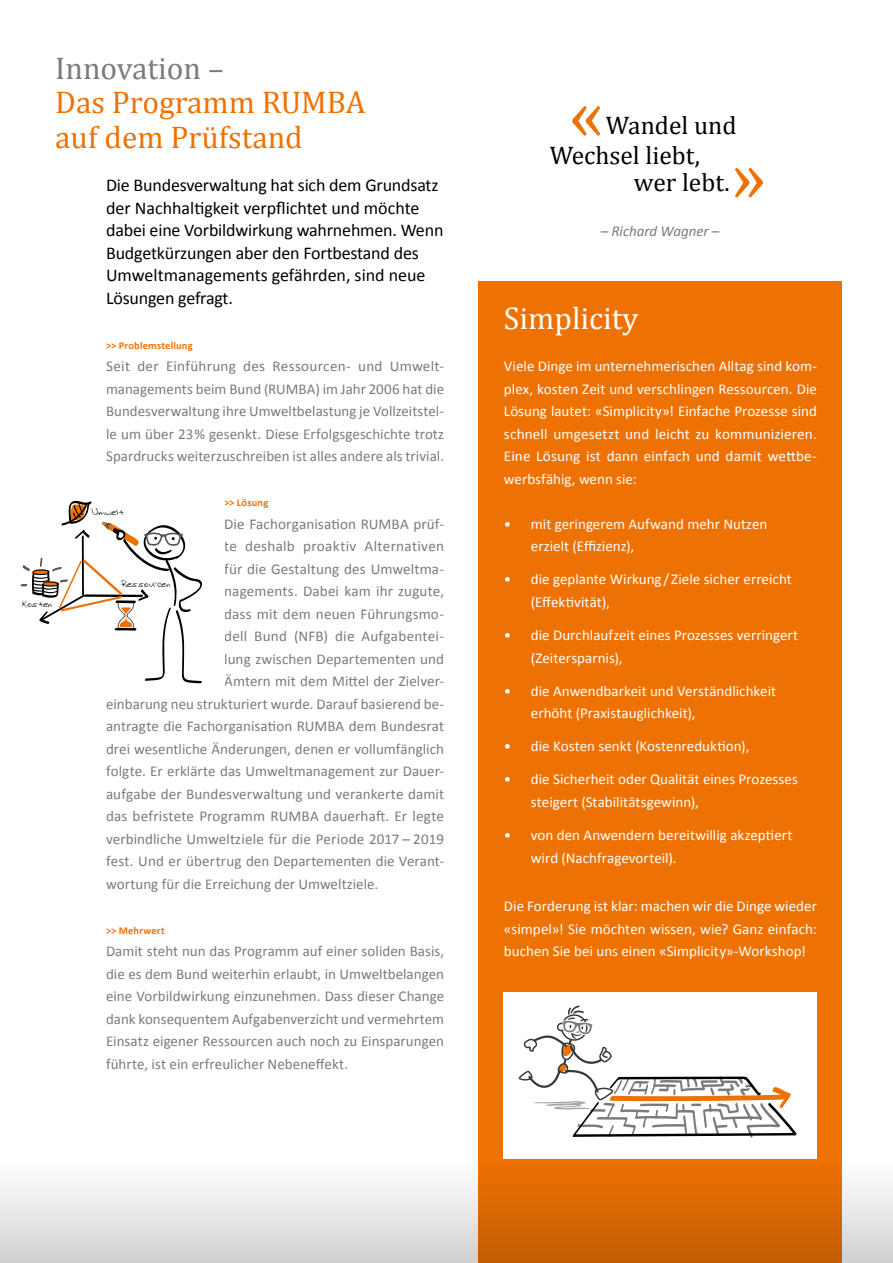
<style>
.page{position:relative;width:893px;height:1263px;background:#fff}
.page>*{position:absolute;margin:0;border:0;box-sizing:border-box;transform-origin:0 0}
.t1{font:71.7px "Cambria";color:#ee7203}
.t2{font:31.5px/34.5px "Cambria";color:#ee7203}
.t3{font:31.5px "Cambria";color:#7c7b7b}
.t4{font:31.5px "Cambria";color:#fff}
.t5{font:25.5px/30px "Cambria";color:#000}
.t6{font:18px/22.5px "Calibri";letter-spacing:-.01em;color:#000}
.t7{font:15px/22.5px "Calibri";letter-spacing:.005em;color:#7c7b7b;text-align:justify}
.t8{font:15px/22.5px "Calibri";color:#fff}
.t9{font:italic 15px "Calibri";letter-spacing:-.005em;color:#7c7b7b}
.t10{font:700 10.5px "Calibri";letter-spacing:.015em;color:#ee7203}
.t11{font:9.6px "Adams Hand";color:#000}
</style>
<div class="page">
<div style="left:0;top:1159px;width:893px;height:104px;background:linear-gradient(to bottom,#fff,#d1d1d1)"></div>
<div style="left:478px;top:281px;width:364px;height:982px;background:#ee7203"></div>
<div style="left:503px;top:992px;width:314px;height:167px;background:#fff"></div>
<svg style="left:519px;top:1005px;width:278px;height:133px"></svg>
<svg style="left:20px;top:501px;width:182px;height:182px"></svg>
<h2 class="t3" style="left:55px;top:49px;width:170px">Innovation –</h2>
<h2 class="t2" style="left:55px;top:85px;width:312px">Das Programm RUMBA auf dem Prüfstand</h2>
<p class="t11" style="left:22px;top:597px;width:32px">Kosten</p>
<p class="t6" style="left:106px;top:173px;width:339px">Die Bundesverwaltung hat sich dem Grundsatz der Nachhaltigkeit verpflichtet und möchte dabei eine Vorbildwirkung wahrnehmen. Wenn Budgetkürzungen aber den Fortbestand des Umweltmanagements gefährden, sind neue Lösungen gefragt.</p>
<p class="t10" style="left:106px;top:339px;width:88px">&gt;&gt; Problemstellung</p>
<p class="t7" style="left:106px;top:354px;width:340px">Seit der Einführung des Ressourcen- und Umwelt&shy;managements beim Bund (RUMBA) im Jahr 2006 hat die Bundesverwaltung ihre Umweltbelastung je Vollzeitstel&shy;le um über 23% gesenkt. Diese Erfolgsgeschichte trotz Spardrucks weiterzuschreiben ist alles andere als trivial.</p>
<p class="t10" style="left:224px;top:496px;width:46px">&gt;&gt; Lösung</p>
<p class="t7" style="left:224px;top:512px;width:221px">Die Fachorganisation RUMBA prüf-</p>
<p class="t7" style="left:224px;top:534px;width:221px">te deshalb proaktiv Alternativen</p>
<p class="t7" style="left:224px;top:557px;width:221px">für die Gestaltung des Umweltma-</p>
<p class="t7" style="left:224px;top:579px;width:221px">nagements. Dabei kam ihr zugute,</p>
<p class="t7" style="left:224px;top:602px;width:221px">dass mit dem neuen Führungsmo-</p>
<p class="t7" style="left:224px;top:624px;width:221px">dell Bund (NFB) die Aufgabentei-</p>
<p class="t7" style="left:224px;top:647px;width:221px">lung zwischen Departementen und</p>
<p class="t7" style="left:224px;top:669px;width:221px">Ämtern mit dem Mittel der Zielver-</p>
<p class="t7" style="left:106px;top:692px;width:340px">einbarung neu strukturiert wurde. Darauf basierend be-</p>
<p class="t7" style="left:106px;top:714px;width:340px">antragte die Fachorganisation RUMBA dem Bundesrat</p>
<p class="t7" style="left:106px;top:737px;width:340px">drei wesentliche Änderungen, denen er vollumfänglich</p>
<p class="t7" style="left:106px;top:759px;width:340px">folgte. Er erklärte das Umweltmanagement zur Dauer-</p>
<p class="t7" style="left:106px;top:782px;width:340px">aufgabe der Bundesverwaltung und verankerte damit</p>
<p class="t7" style="left:106px;top:804px;width:340px">das befristete Programm RUMBA dauerhaft. Er legte</p>
<p class="t7" style="left:106px;top:827px;width:340px">verbindliche Umweltziele für die Periode 2017 – 2019</p>
<p class="t7" style="left:106px;top:849px;width:340px">fest. Und er übertrug den Departementen die Verant-</p>
<p class="t7" style="left:106px;top:872px;width:274px">wortung für die Erreichung der Umweltziele.</p>
<p class="t10" style="left:106px;top:924px;width:60px">&gt;&gt; Mehrwert</p>
<p class="t7" style="left:106px;top:939px;width:340px">Damit steht nun das Programm auf einer soliden Basis, die es dem Bund weiterhin erlaubt, in Umweltbelangen eine Vorbildwirkung einzunehmen. Dass dieser Change dank konsequentem Aufgabenverzicht und vermehrtem Einsatz eigener Ressourcen auch noch zu Einsparungen führte, ist ein erfreulicher Nebeneffekt.</p>
<p class="t11" style="left:91px;top:505px;width:34px">Umwelt</p>
<p class="t11" style="left:121px;top:578px;width:51px">Ressourcen</p>
<h1 class="t1" style="left:569px;top:71px;width:37px">«</h1>
<h3 class="t5" style="left:550px;top:110px;width:188px;text-indent:56px">Wandel und<br>Wechsel liebt,</h3>
<h3 class="t5" style="left:634px;top:167px;width:97px">wer lebt.</h3>
<h1 class="t1" style="left:731px;top:133px;width:37px">»</h1>
<p class="t9" style="left:601px;top:222px;width:120px">– Richard Wagner –</p>
<h2 class="t4" style="left:504px;top:300px;width:136px">Simplicity</h2>
<p class="t8" style="left:504px;top:354px;width:315px;text-align:justify">Viele Dinge im unternehmerischen Alltag sind kom&shy;plex, kosten Zeit und verschlingen Ressourcen. Die Lösung lautet: «Simplicity»! Einfache Prozesse sind schnell umgesetzt und leicht zu kommunizieren.<br>Eine Lösung ist dann einfach und damit wettbe&shy;werbsfähig, wenn sie:</p>
<p class="t8" style="left:531px;top:512px;width:238px;text-indent:-27px">• mit geringerem Aufwand mehr Nutzen erzielt (Effizienz),</p>
<p class="t8" style="left:531px;top:567px;width:262px;text-indent:-27px">• die geplante Wirkung / Ziele sicher erreicht (Effektivität),</p>
<p class="t8" style="left:531px;top:623px;width:269px;text-indent:-27px">• die Durchlaufzeit eines Prozesses verringert (Zeitersparnis),</p>
<p class="t8" style="left:531px;top:679px;width:247px;text-indent:-27px">• die Anwendbarkeit und Verständlichkeit erhöht (Praxistauglichkeit),</p>
<p class="t8" style="left:504px;top:734px;width:247px">• die Kosten senkt (Kostenreduktion),</p>
<p class="t8" style="left:531px;top:767px;width:269px;text-indent:-27px">• die Sicherheit oder Qualität eines Prozesses steigert (Stabilitätsgewinn),</p>
<p class="t8" style="left:531px;top:823px;width:263px;text-indent:-27px">• von den Anwendern bereitwillig akzeptiert wird (Nachfragevorteil).</p>
<p class="t8" style="left:504px;top:894px;width:315px;text-align:justify">Die Forderung ist klar: machen wir die Dinge wieder «simpel»! Sie möchten wissen, wie? Ganz einfach: buchen Sie bei uns einen «Simplicity»-Workshop!</p>
</div>
